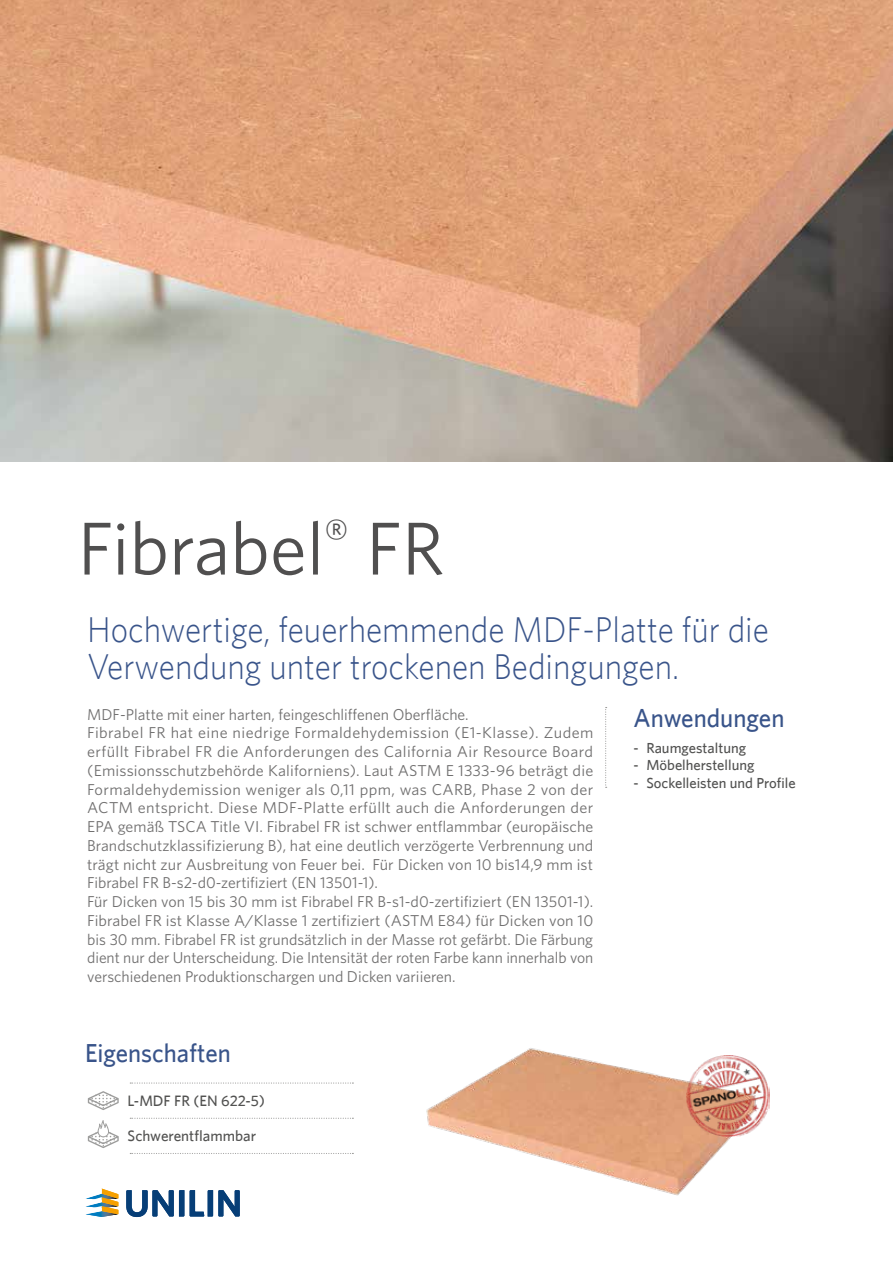
<style>
.page{position:relative;width:893px;height:1263px;background:#fff}
.page>*{position:absolute;margin:0;border:0;box-sizing:border-box;transform-origin:0 0}
.t1{font:75px "Whitney";color:#504f4f}
.t2{font:300 36px/37.5px "Whitney";color:#39548a;scale:.93 1}
.t3{font:500 26.25px "Whitney";color:#39548a;scale:.95 1}
.t4{font:500 26.1px "Whitney";color:#39548a;scale:.95 1}
.t5{font:15.75px/18.8px "Whitney";letter-spacing:.005em;color:#706f6f}
.t6{font:500 15.15px "Whitney";color:#525251}
.t7{font:500 14.55px "Whitney";color:#525251}
</style>
<div class="page">
<img style="left:0;top:0;width:893px;height:461px">
<svg style="left:605px;top:707px;width:2px;height:81px"></svg>
<svg style="left:126px;top:1190px;width:58px;height:27px"></svg>
<svg style="left:190px;top:1190px;width:50px;height:26px"></svg>
<svg style="left:86px;top:1188px;width:32px;height:29px"></svg>
<img style="left:426px;top:1048px;width:314px;height:148px">
<img style="left:687px;top:1055px;width:83px;height:81px">
<svg style="left:130px;top:1082px;width:223px;height:1px"></svg>
<svg style="left:130px;top:1118px;width:223px;height:1px"></svg>
<svg style="left:130px;top:1153px;width:223px;height:1px"></svg>
<svg style="left:88px;top:1091px;width:31px;height:19px"></svg>
<svg style="left:88px;top:1120px;width:31px;height:28px"></svg>
<h1 class="t1" style="left:78px;top:499px;width:368px">Fibrabel<sup>®</sup> FR</h1>
<h2 class="t2" style="left:87px;top:610px;width:735px">Hochwertige, feuerhemmende MDF-Platte für die<br>Verwendung unter trockenen Bedingungen.</h2>
<p class="t5" style="left:87px;top:704px;width:508px">MDF-Platte mit einer harten, feingeschliffenen Oberfläche.<br>Fibrabel FR hat eine niedrige Formaldehydemission (E1-Klasse). Zudem erfüllt Fibrabel FR die Anforderungen des California Air Resource Board (Emissionsschutzbehörde Kaliforniens). Laut ASTM E 1333-96 beträgt die Formaldehydemission weniger als 0,11 ppm, was CARB, Phase 2 von der ACTM entspricht. Diese MDF-Platte erfüllt auch die Anforderungen der EPA gemäß TSCA Title VI. Fibrabel FR ist schwer entflammbar (europäische Brandschutzklassifizierung B), hat eine deutlich verzögerte Verbrennung und trägt nicht zur Ausbreitung von Feuer bei. Für Dicken von 10 bis14,9 mm ist Fibrabel FR B-s2-d0-zertifiziert (EN 13501-1).<br>Für Dicken von 15 bis 30 mm ist Fibrabel FR B-s1-d0-zertifiziert (EN 13501-1).<br>Fibrabel FR ist Klasse A/Klasse 1 zertifiziert (ASTM E84) für Dicken von 10 bis 30 mm. Fibrabel FR ist grundsätzlich in der Masse rot gefärbt. Die Färbung dient nur der Unterscheidung. Die Intensität der roten Farbe kann innerhalb von verschiedenen Produktionschargen und Dicken variieren.</p>
<h3 class="t3" style="left:634px;top:702px;width:160px">Anwendungen</h3>
<p class="t7" style="left:634px;top:739px;width:114px">- Raumgestaltung</p>
<p class="t7" style="left:634px;top:756px;width:122px">- Möbelherstellung</p>
<p class="t7" style="left:634px;top:774px;width:164px">- Sockelleisten und Profile</p>
<h3 class="t4" style="left:85px;top:1037px;width:155px">Eigenschaften</h3>
<p class="t6" style="left:128px;top:1092px;width:139px">L-MDF FR (EN 622-5)</p>
<p class="t6" style="left:128px;top:1127px;width:130px">Schwerentflammbar</p>
</div>
